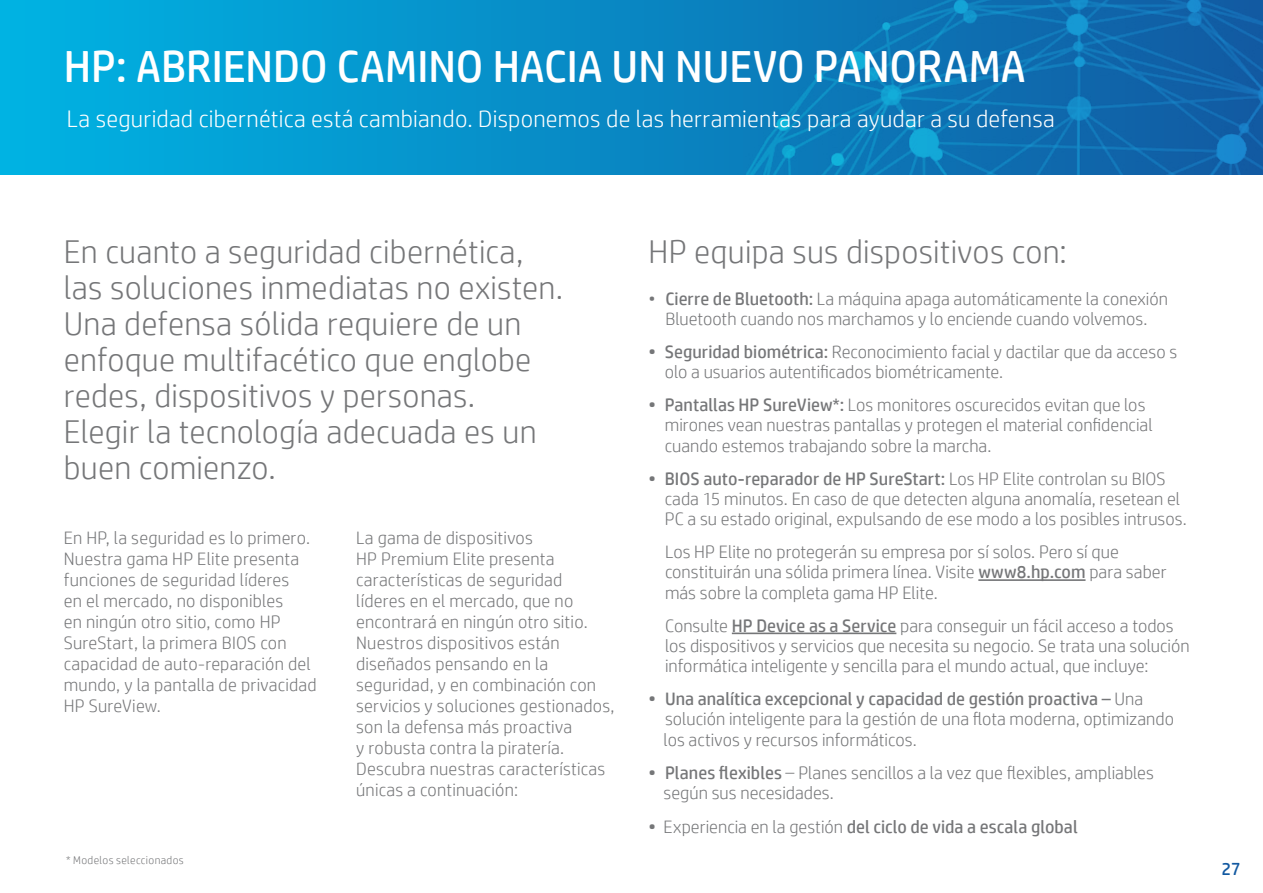
<style>
.page{position:relative;width:1263px;height:893px;background:#fff}
.page>*{position:absolute;margin:0;border:0;box-sizing:border-box;transform-origin:0 0}
.t1{font:45px "HP Simplified";color:#fff}
.t2{font:300 33px/36px "HP Simplified";letter-spacing:.005em;color:#757678}
.t3{font:300 24px "HP Simplified";letter-spacing:.01em;color:#fff}
.t4{font:300 18px/21px "HP Simplified";letter-spacing:.005em;color:#757678}
.t5{font:18px "HP Simplified";color:#757678}
.t6{font:18px "HP Simplified";color:#1259a1}
.t7{font:300 11.25px "HP Simplified";letter-spacing:.03em;color:#757678}
.s1{font-weight:400}
.s2{font-weight:300}
</style>
<div class="page">
<hr style="left:978px;top:579px;width:107px;height:2px;background:#757678">
<hr style="left:732px;top:633px;width:164px;height:1px;background:#757678">
<svg style="left:0;top:0;width:1263px;height:175px;background:#049ad1"></svg>
<img style="left:685px;top:0;width:578px;height:174px">
<h1 class="t1" style="left:64px;top:37px;width:963px">HP: ABRIENDO CAMINO HACIA UN NUEVO PANORAMA</h1>
<h3 class="t3" style="left:67px;top:103px;width:989px">La seguridad cibernética está cambiando. Disponemos de las herramientas para ayudar a su defensa</h3>
<h2 class="t2" style="left:64px;top:233px;width:501px">En cuanto a seguridad cibernética, las soluciones inmediatas no existen.<br>Una defensa sólida requiere de un enfoque multifacético que englobe redes, dispositivos y personas.<br>Elegir la tecnología adecuada es un buen comienzo.</h2>
<p class="t4" style="left:64px;top:527px;width:254px">En HP, la seguridad es lo primero.<br>Nuestra gama HP Elite presenta funciones de seguridad líderes<br>en el mercado, no disponibles<br>en ningún otro sitio, como HP<br>SureStart, la primera BIOS con capacidad de auto-reparación del mundo, y la pantalla de privacidad<br>HP SureView.</p>
<p class="t4" style="left:356px;top:527px;width:260px">La gama de dispositivos<br>HP Premium Elite presenta características de seguridad líderes en el mercado, que no encontrará en ningún otro sitio.<br>Nuestros dispositivos están diseñados pensando en la seguridad, y en combinación con servicios y soluciones gestionados, son la defensa más proactiva<br>y robusta contra la piratería.<br>Descubra nuestras características únicas a continuación:</p>
<p class="t7" style="left:66px;top:852px;width:119px">* Modelos seleccionados</p>
<h2 class="t2" style="left:648px;top:233px;width:420px">HP equipa sus dispositivos con:</h2>
<p class="t4" style="left:648px;top:288px;width:521px;line-height:20.2px;text-align:center">• <span class="s1">Cierre de Bluetooth:</span> La máquina apaga automáticamente la conexión<br>Bluetooth cuando nos marchamos y lo enciende cuando volvemos.</p>
<p class="t4" style="left:665px;top:341px;width:514px;line-height:20.2px;text-indent:-16px"><span class="s1">• Seguridad biométrica:</span> Reconocimiento facial y dactilar que da acceso s olo a usuarios autentificados biométricamente.</p>
<p class="t4" style="left:665px;top:394px;width:489px;line-height:20.2px;text-indent:-16px"><span class="s1">• Pantallas HP SureView*:</span> Los monitores oscurecidos evitan que los mirones vean nuestras pantallas y protegen el material confidencial cuando estemos trabajando sobre la marcha.</p>
<p class="t4" style="left:665px;top:468px;width:523px;line-height:20.2px;text-indent:-16px"><span class="s1">• BIOS auto-reparador de HP SureStart:</span> Los HP Elite controlan su BIOS cada 15 minutos. En caso de que detecten alguna anomalía, resetean el<br>PC a su estado original, expulsando de ese modo a los posibles intrusos.</p>
<p class="t4" style="left:665px;top:541px;width:503px;line-height:20.2px">Los HP Elite no protegerán su empresa por sí solos. Pero sí que constituirán una sólida primera línea. Visite <span class="s1">www8.hp.com</span> para saber más sobre la completa gama HP Elite.</p>
<p class="t4" style="left:665px;top:615px;width:526px;line-height:20.2px">Consulte <span class="s1">HP Device as a Service</span> para conseguir un fácil acceso a todos los dispositivos y servicios que necesita su negocio. Se trata una solución informática inteligente y sencilla para el mundo actual, que incluye:</p>
<p class="t4" style="left:664px;top:688px;width:512px;line-height:20.2px;text-indent:-15px"><span class="s1">• Una analítica excepcional y capacidad de gestión proactiva –</span> Una solución inteligente para la gestión de una flota moderna, optimizando los activos y recursos informáticos.</p>
<p class="t4" style="left:664px;top:762px;width:492px;line-height:20.2px;text-indent:-15px"><span class="s1">• Planes flexibles</span> – Planes sencillos a la vez que flexibles, ampliables según sus necesidades.</p>
<p class="t5" style="left:648px;top:815px;width:431px">• <span class="s2">Experiencia en la gestión</span> del ciclo de vida a escala global</p>
<p class="t6" style="left:1221px;top:857px;width:21px">27</p>
</div>
